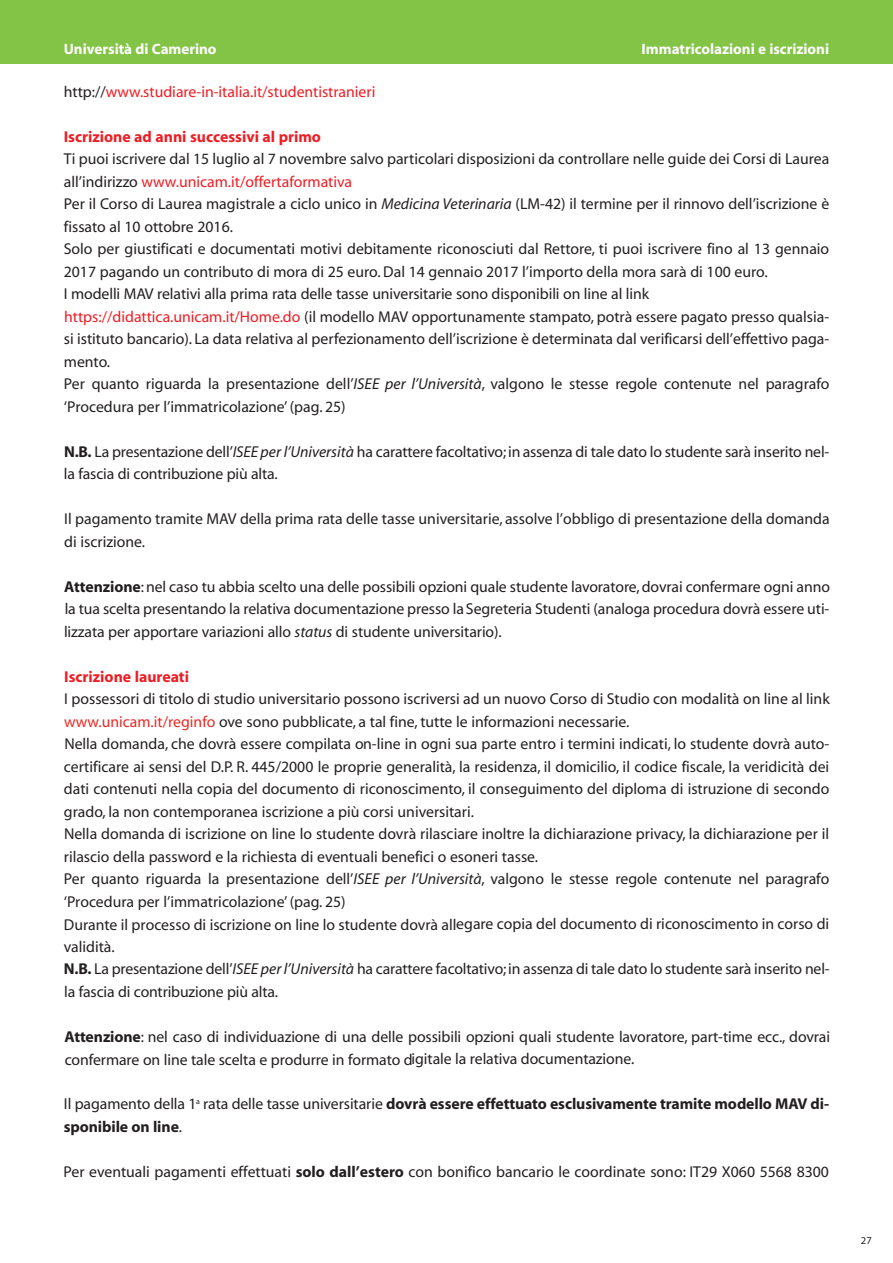
<style>
.page{position:relative;width:893px;height:1263px;background:#fff}
.page>*{position:absolute;margin:0;border:0;box-sizing:border-box;transform-origin:0 0}
.t1{font:15.75px/22.5px "Myriad";color:#231f20}
.t2{font:700 15.75px/22.5px "Myriad";letter-spacing:-.005em;color:#231f20}
.t3{font:700 15.75px "Myriad";color:#ee1d23}
.t4{font:15.75px "Myriad";color:#ee1d23}
.t5{font:700 15px "Myriad";color:#fff}
.t6{font:10.5px "Myriad";color:#231f20}
.s1{color:#231f20}
.s2{color:#ee1d23}
.s3{font-style:italic}
.s4{font-weight:700}
.s5{color:#ea2924}
.s6{font-weight:400}
</style>
<div class="page">
<div style="left:0;top:0;width:893px;height:64px;background:#83c447"></div>
<p class="t5" style="left:64px;top:43px;width:154px">Università di Camerino</p>
<p class="t5" style="left:642px;top:43px;width:189px">Immatricolazioni e iscrizioni</p>
<p class="t4" style="left:64px;top:86px;width:313px"><span class="s1">http://</span>www.studiare-in-italia.it/studentistranieri</p>
<p class="t3" style="left:64px;top:131px;width:259px">Iscrizione ad anni successivi al primo</p>
<p class="t1" style="left:64px;top:149px;width:767px">Ti puoi iscrivere dal 15 luglio al 7 novembre salvo particolari disposizioni da controllare nelle guide dei Corsi di Laurea all’indirizzo <span class="s2">www.unicam.it/offertaformativa<br></span>Per il Corso di Laurea magistrale a ciclo unico in <span class="s3">Medicina Veterinaria</span> (LM-42) il termine per il rinnovo dell’iscrizione è fissato al 10 ottobre 2016.<br>Solo per giustificati e documentati motivi debitamente riconosciuti dal Rettore, ti puoi iscrivere fino al 13 gennaio 2017 pagando un contributo di mora di 25 euro. Dal 14 gennaio 2017 l’importo della mora sarà di 100 euro.<br>I modelli MAV relativi alla prima rata delle tasse universitarie sono disponibili on line al link <span class="s2">https://didattica.unicam.it/Home.do</span> (il modello MAV opportunamente stampato, potrà essere pagato presso qualsia&shy;si istituto bancario). La data relativa al perfezionamento dell’iscrizione è determinata dal verificarsi dell’effettivo paga&shy;mento.<br>Per quanto riguarda la presentazione dell’<span class="s3">ISEE per l’Università</span>, valgono le stesse regole contenute nel paragrafo ‘Procedura per l’immatricolazione’ (pag. 25)</p>
<p class="t1" style="left:64px;top:442px;width:767px"><span class="s4">N.B.</span> La presentazione dell’<span class="s3">ISEE per l’Università</span> ha carattere facoltativo; in assenza di tale dato lo studente sarà inserito nel&shy;la fascia di contribuzione più alta.</p>
<p class="t1" style="left:64px;top:509px;width:767px">Il pagamento tramite MAV della prima rata delle tasse universitarie, assolve l’obbligo di presentazione della domanda di iscrizione.</p>
<p class="t1" style="left:64px;top:577px;width:768px;text-align:justify"><span class="s4">Attenzione</span>: nel caso tu abbia scelto una delle possibili opzioni quale studente lavoratore, dovrai confermare ogni anno la tua scelta presentando la relativa documentazione presso la Segreteria Studenti (analoga procedura dovrà essere uti&shy;lizzata per apportare variazioni allo <span class="s3">status</span> di studente universitario).</p>
<p class="t3" style="left:64px;top:671px;width:126px">Iscrizione laureati</p>
<p class="t1" style="left:64px;top:689px;width:767px">I possessori di titolo di studio universitario possono iscriversi ad un nuovo Corso di Studio con modalità on line al link <span class="s5">www.unicam.it/reginfo</span> ove sono pubblicate, a tal fine, tutte le informazioni necessarie.<br>Nella domanda, che dovrà essere compilata on-line in ogni sua parte entro i termini indicati, lo studente dovrà auto&shy;certificare ai sensi del D.P. R. 445/2000 le proprie generalità, la residenza, il domicilio, il codice fiscale, la veridicità dei dati contenuti nella copia del documento di riconoscimento, il conseguimento del diploma di istruzione di secondo grado, la non contemporanea iscrizione a più corsi universitari.<br>Nella domanda di iscrizione on line lo studente dovrà rilasciare inoltre la dichiarazione privacy, la dichiarazione per il rilascio della password e la richiesta di eventuali benefici o esoneri tasse.<br>Per quanto riguarda la presentazione dell’<span class="s3">ISEE per l’Università</span>, valgono le stesse regole contenute nel paragrafo ‘Procedura per l’immatricolazione’ (pag. 25)<br>Durante il processo di iscrizione on line lo studente dovrà allegare copia del documento di riconoscimento in corso di validità.<br><span class="s4">N.B.</span> La presentazione dell’<span class="s3">ISEE per l’Università</span> ha carattere facoltativo; in assenza di tale dato lo studente sarà inserito nel&shy;la fascia di contribuzione più alta.</p>
<p class="t1" style="left:64px;top:1027px;width:767px"><span class="s4">Attenzione</span>: nel caso di individuazione di una delle possibili opzioni quali studente lavoratore, part-time ecc., dovrai confermare on line tale scelta e produrre in formato digitale la relativa documentazione.</p>
<p class="t2" style="left:64px;top:1094px;width:767px"><span class="s6">Il pagamento della 1</span><sup>a</sup> <span class="s6">rata delle tasse universitarie</span> dovrà essere effettuato esclusivamente tramite modello MAV di - sponibile on line<span class="s6">.</span></p>
<p class="t1" style="left:64px;top:1162px;width:767px">Per eventuali pagamenti effettuati <span class="s4">solo dall’estero</span> con bonifico bancario le coordinate sono: IT29 X060 5568 8300</p>
<p class="t6" style="left:861px;top:1237px;width:12px">27</p>
</div>
